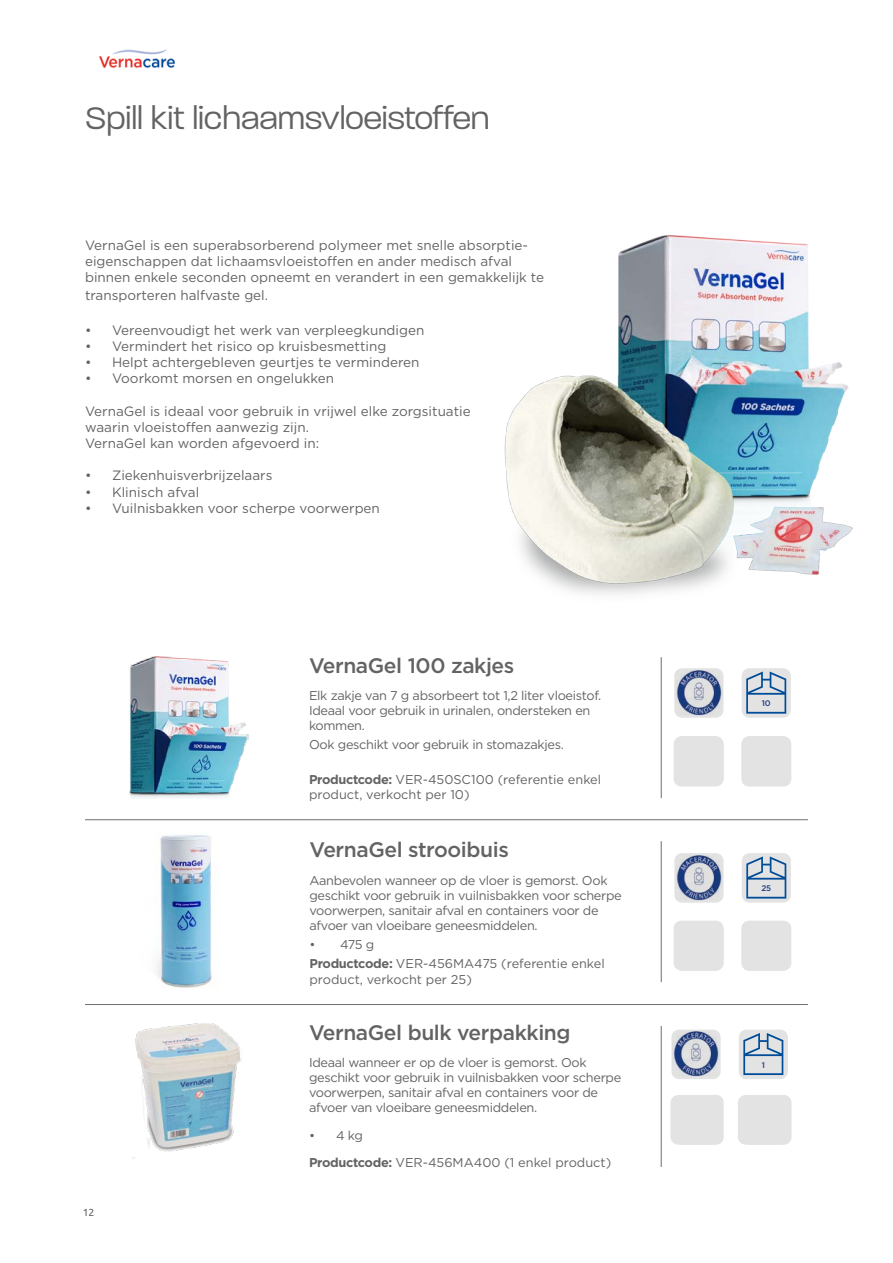
<style>
.page{position:relative;width:893px;height:1263px;background:#fff}
.page>*{position:absolute;margin:0;border:0;box-sizing:border-box;transform-origin:0 0}
.t1{font:300 33.75px "Paralucent";color:#646363}
.t2{font:500 21px "Gotham";letter-spacing:-.02em;color:#646363}
.t3{font:13.5px/16.2px "Gotham";color:#646363}
.t4{font:12.75px/15px "Gotham";letter-spacing:-.025em;color:#646363}
.t5{font:12.75px/27.5px "Gotham";color:#646363}
.t6{font:10.5px "Ubuntu";color:#646363}
.t7{font:500 8.1px "Gotham";color:#1f3b83}
.s1{font-weight:700}
</style>
<div class="page">
<img style="left:99px;top:49px;width:75px;height:20px">
<div style="left:674px;top:668px;width:49px;height:50px;background:#e3e3e3;border-radius:8px"></div>
<img style="left:675px;top:670px;width:48px;height:46px">
<img style="left:504px;top:235px;width:349px;height:360px">
<hr style="left:85px;top:1004px;width:723px;height:1px;background:#706f6f">
<hr style="left:661px;top:1026px;width:1px;height:141px;background:#706f6f">
<div style="left:674px;top:1095px;width:50px;height:50px;background:#e3e3e3;border-radius:8px"></div>
<div style="left:742px;top:1095px;width:49px;height:50px;background:#e3e3e3;border-radius:8px"></div>
<hr style="left:85px;top:819px;width:723px;height:1px;background:#706f6f">
<hr style="left:661px;top:841px;width:1px;height:141px;background:#706f6f">
<hr style="left:661px;top:657px;width:1px;height:141px;background:#706f6f">
<img style="left:129px;top:657px;width:120px;height:141px">
<img style="left:132px;top:1023px;width:109px;height:136px">
<div style="left:742px;top:668px;width:49px;height:50px;background:#e3e3e3;border-radius:8px"></div>
<div style="left:674px;top:736px;width:49px;height:50px;background:#e3e3e3;border-radius:8px"></div>
<div style="left:742px;top:736px;width:49px;height:50px;background:#e3e3e3;border-radius:8px"></div>
<div style="left:674px;top:921px;width:49px;height:50px;background:#e3e3e3;border-radius:8px"></div>
<div style="left:742px;top:921px;width:49px;height:50px;background:#e3e3e3;border-radius:8px"></div>
<div style="left:670px;top:1095px;width:50px;height:49px;background:#e3e3e3;border-radius:8px"></div>
<div style="left:738px;top:1095px;width:49px;height:49px;background:#e3e3e3;border-radius:8px"></div>
<svg style="left:746px;top:671px;width:40px;height:43px"></svg>
<img style="left:156px;top:835px;width:56px;height:153px">
<div style="left:674px;top:853px;width:50px;height:50px;background:#e3e3e3;border-radius:8px"></div>
<img style="left:675px;top:855px;width:48px;height:46px">
<div style="left:742px;top:853px;width:49px;height:50px;background:#e3e3e3;border-radius:8px"></div>
<svg style="left:746px;top:856px;width:40px;height:42px"></svg>
<div style="left:671px;top:1029px;width:50px;height:50px;background:#e3e3e3;border-radius:8px"></div>
<img style="left:672px;top:1031px;width:48px;height:46px">
<div style="left:739px;top:1029px;width:49px;height:50px;background:#e3e3e3;border-radius:8px"></div>
<svg style="left:743px;top:1033px;width:40px;height:42px"></svg>
<h1 class="t1" style="left:85px;top:99px;width:406px">Spill kit lichaamsvloeistoffen</h1>
<p class="t3" style="left:85px;top:237px;width:461px">VernaGel is een superabsorberend polymeer met snelle absorptie&shy;eigenschappen dat lichaamsvloeistoffen en ander medisch afval binnen enkele seconden opneemt en verandert in een gemakkelijk te</p>
<p class="t3" style="left:85px;top:287px;width:185px">transporteren halfvaste gel.</p>
<p class="t3" style="left:85px;top:321px;width:341px">• Vereenvoudigt het werk van verpleegkundigen</p>
<p class="t3" style="left:85px;top:338px;width:303px">• Vermindert het risico op kruisbesmetting</p>
<p class="t3" style="left:85px;top:354px;width:336px">• Helpt achtergebleven geurtjes te verminderen</p>
<p class="t3" style="left:85px;top:370px;width:251px">• Voorkomt morsen en ongelukken</p>
<p class="t3" style="left:85px;top:402px;width:387px">VernaGel is ideaal voor gebruik in vrijwel elke zorgsituatie waarin vloeistoffen aanwezig zijn.<br>VernaGel kan worden afgevoerd in:</p>
<p class="t3" style="left:85px;top:467px;width:189px">• Ziekenhuisverbrijzelaars</p>
<p class="t3" style="left:85px;top:483px;width:116px">• Klinisch afval</p>
<p class="t3" style="left:85px;top:500px;width:296px">• Vuilnisbakken voor scherpe voorwerpen</p>
<h2 class="t2" style="left:309px;top:652px;width:207px">VernaGel 100 zakjes</h2>
<p class="t4" style="left:309px;top:688px;width:294px">Elk zakje van 7 g absorbeert tot 1,2 liter vloeistof.<br>Ideaal voor gebruik in urinalen, ondersteken en kommen.</p>
<p class="t4" style="left:309px;top:737px;width:256px">Ook geschikt voor gebruik in stomazakjes.</p>
<p class="t5" style="left:309px;top:771px;width:294px;line-height:15.3px"><span class="s1">Productcode:</span> VER-450SC100 (referentie enkel product, verkocht per 10)</p>
<h2 class="t2" style="left:309px;top:836px;width:201px">VernaGel strooibuis</h2>
<p class="t4" style="left:309px;top:872px;width:314px">Aanbevolen wanneer op de vloer is gemorst. Ook geschikt voor gebruik in vuilnisbakken voor scherpe voorwerpen, sanitair afval en containers voor de afvoer van vloeibare geneesmiddelen.</p>
<p class="t5" style="left:309px;top:934px;width:297px;line-height:19.5px">• 475 g<br><span class="s1">Productcode:</span> VER-456MA475 (referentie enkel</p>
<p class="t5" style="left:309px;top:965px;width:164px">product, verkocht per 25)</p>
<p class="t6" style="left:83px;top:1206px;width:13px">12</p>
<h2 class="t2" style="left:309px;top:1019px;width:263px">VernaGel bulk verpakking</h2>
<p class="t4" style="left:309px;top:1055px;width:314px">Ideaal wanneer er op de vloer is gemorst. Ook geschikt voor gebruik in vuilnisbakken voor scherpe voorwerpen, sanitair afval en containers voor de afvoer van vloeibare geneesmiddelen.</p>
<p class="t5" style="left:309px;top:1121px;width:304px">• 4 kg<br><span class="s1">Productcode:</span> VER-456MA400 (1 enkel product)</p>
<p class="t7" style="left:762px;top:698px;width:11px">10</p>
<p class="t7" style="left:761px;top:883px;width:12px">25</p>
<p class="t7" style="left:762px;top:1059px;width:5px">1</p>
</div>
